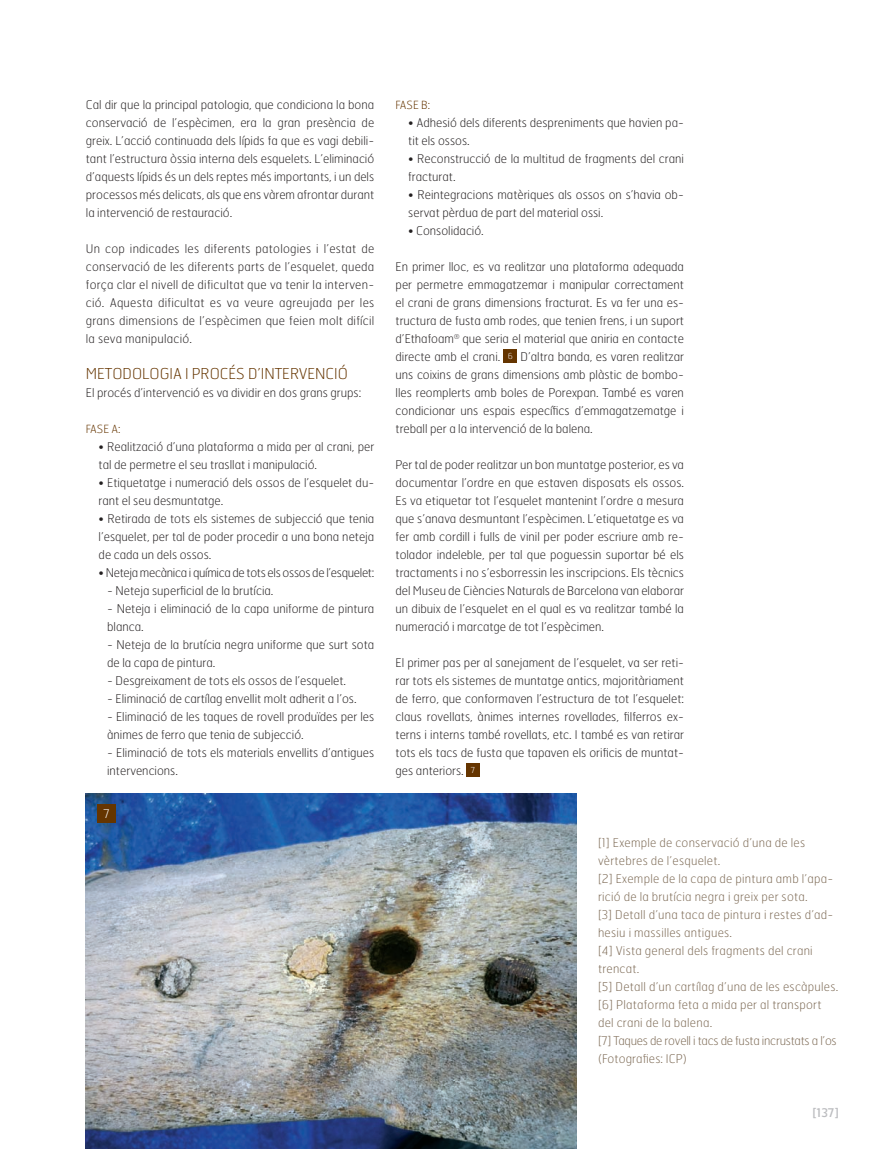
<style>
.page{position:relative;width:894px;height:1149px;background:#fff}
.page>*{position:absolute;margin:0;border:0;box-sizing:border-box;transform-origin:0 0}
.Entradilla{font:100 15px "Hermes";color:#653500}
.Txt_CAT{font:100 12px/18px "Hermes";color:#231f20}
.Pie_de_foto{font:100 12px/18px "Hermes";letter-spacing:.02em;color:#7c6954}
.Txt_CAT-2{font:100 12px "Hermes";letter-spacing:-.025em;color:#231f20}
.Pie_de_foto-2{font:100 12px "Hermes";letter-spacing:-.02em;color:#7c6954}
.t1{font:12px "Hermes";color:#bcbdc0}
.Detalle_foto{font:100 12px "Hermes";color:#fff}
.seccion{font:100 11.25px "Hermes";color:#653500}
.t2{font:100 8.25px "Hermes";color:#fff}
</style>
<div class="page">
<div style="left:504px;top:349px;width:13px;height:13px;background:#653500"></div>
<div style="left:466px;top:763px;width:13px;height:13px;background:#653500"></div>
<img style="left:86px;top:793px;width:490px;height:356px">
<div style="left:97px;top:805px;width:19px;height:18px;background:#653500"></div>
<p class="Txt_CAT" style="left:86px;top:95px;width:290px;text-align:justify">Cal dir que la principal patologia, que condiciona la bona conservació de l’espècimen, era la gran presència de greix. L’acció continuada dels lípids fa que es vagi debili&shy;tant l’estructura òssia interna dels esquelets. L’eliminació d’aquests lípids és un dels reptes més importants, i un dels processos més delicats, als que ens vàrem afrontar durant la intervenció de restauració.</p>
<p class="Txt_CAT" style="left:86px;top:239px;width:290px;text-align:justify">Un cop indicades les diferents patologies i l’estat de conservació de les diferents parts de l’esquelet, queda força clar el nivell de dificultat que va tenir la interven&shy;ció. Aquesta dificultat es va veure agreujada per les grans dimensions de l’espècimen que feien molt difícil la seva manipulació.</p>
<p class="Entradilla" style="left:86px;top:364px;width:263px">METODOLOGIA I PROCÉS D’INTERVENCIÓ</p>
<p class="Txt_CAT" style="left:86px;top:383px;width:277px">El procés d’intervenció es va dividir en dos grans grups:</p>
<p class="seccion" style="left:86px;top:422px;width:36px">FASE A:</p>
<p class="Txt_CAT" style="left:99px;top:437px;width:277px">• Realització d’una plataforma a mida per al crani, per tal de permetre el seu trasllat i manipulació.</p>
<p class="Txt_CAT" style="left:99px;top:473px;width:277px">• Etiquetatge i numeració dels ossos de l’esquelet du&shy;rant el seu desmuntatge.</p>
<p class="Txt_CAT" style="left:99px;top:509px;width:277px;text-align:justify">• Retirada de tots els sistemes de subjecció que tenia l’esquelet, per tal de poder procedir a una bona neteja de cada un dels ossos.</p>
<p class="Txt_CAT-2" style="left:99px;top:565px;width:277px">• Neteja mecànica i química de tots els ossos de l’esquelet:</p>
<p class="Txt_CAT" style="left:107px;top:581px;width:168px">- Neteja superficial de la brutícia.</p>
<p class="Txt_CAT" style="left:107px;top:599px;width:269px">- Neteja i eliminació de la capa uniforme de pintura blanca.</p>
<p class="Txt_CAT" style="left:107px;top:635px;width:269px">- Neteja de la brutícia negra uniforme que surt sota de la capa de pintura.</p>
<p class="Txt_CAT" style="left:107px;top:671px;width:240px">- Desgreixament de tots els ossos de l’esquelet.</p>
<p class="Txt_CAT" style="left:107px;top:689px;width:251px">- Eliminació de cartílag envellit molt adherit a l’os.</p>
<p class="Txt_CAT" style="left:107px;top:707px;width:269px">- Eliminació de les taques de rovell produïdes per les ànimes de ferro que tenia de subjecció.</p>
<p class="Txt_CAT" style="left:107px;top:743px;width:269px">- Eliminació de tots els materials envellits d’antigues intervencions.</p>
<p class="Detalle_foto" style="left:103px;top:806px;width:8px">7</p>
<p class="seccion" style="left:395px;top:98px;width:36px">FASE B:</p>
<p class="Txt_CAT" style="left:408px;top:113px;width:277px">• Adhesió dels diferents despreniments que havien pa&shy;tit els ossos.</p>
<p class="Txt_CAT" style="left:408px;top:149px;width:277px">• Reconstrucció de la multitud de fragments del crani fracturat.</p>
<p class="Txt_CAT" style="left:408px;top:185px;width:277px">• Reintegracions matèriques als ossos on s’havia ob&shy;servat pèrdua de part del material ossi.</p>
<p class="Txt_CAT" style="left:408px;top:221px;width:77px">• Consolidació.</p>
<p class="Txt_CAT" style="left:395px;top:257px;width:290px;text-align:justify">En primer lloc, es va realitzar una plataforma adequada per permetre emmagatzemar i manipular correctament el crani de grans dimensions fracturat. Es va fer una es&shy;tructura de fusta amb rodes, que tenien frens, i un suport d’Ethafoam<sup>®</sup> que seria el material que aniria en contacte directe amb el crani.</p>
<p class="Txt_CAT" style="left:395px;top:347px;width:290px;text-align:justify;text-indent:125px">D’altra banda, es varen realitzar uns coixins de grans dimensions amb plàstic de bombo&shy;lles reomplerts amb boles de Porexpan. També es varen condicionar uns espais específics d’emmagatzematge i treball per a la intervenció de la balena.</p>
<p class="Txt_CAT" style="left:395px;top:455px;width:290px;text-align:justify">Per tal de poder realitzar un bon muntatge posterior, es va documentar l’ordre en que estaven disposats els ossos.<br>Es va etiquetar tot l’esquelet mantenint l’ordre a mesura que s’anava desmuntant l’espècimen. L’etiquetatge es va fer amb cordill i fulls de vinil per poder escriure amb re&shy;tolador indeleble, per tal que poguessin suportar bé els tractaments i no s’esborressin les inscripcions. Els tècnics del Museu de Ciències Naturals de Barcelona van elaborar un dibuix de l’esquelet en el qual es va realitzar també la numeració i marcatge de tot l’espècimen.</p>
<p class="Txt_CAT" style="left:395px;top:653px;width:290px;text-align:justify">El primer pas per al sanejament de l’esquelet, va ser reti&shy;rar tots els sistemes de muntatge antics, majoritàriament de ferro, que conformaven l’estructura de tot l’esquelet: claus rovellats, ànimes internes rovellades, filferros ex&shy;terns i interns també rovellats, etc. I també es van retirar tots els tacs de fusta que tapaven els orificis de muntat&shy;ges anteriors.</p>
<p class="t2" style="left:508px;top:351px;width:7px">6</p>
<p class="t2" style="left:471px;top:765px;width:6px">7</p>
<p class="Pie_de_foto" style="left:598px;top:833px;width:209px">[1] Exemple de conservació d’una de les vèrtebres de l’esquelet.</p>
<p class="Pie_de_foto" style="left:598px;top:869px;width:237px">[2] Exemple de la capa de pintura amb l’apa&shy;rició de la brutícia negra i greix per sota.</p>
<p class="Pie_de_foto" style="left:598px;top:905px;width:237px">[3] Detall d’una taca de pintura i restes d’ad&shy;hesiu i massilles antigues.</p>
<p class="Pie_de_foto" style="left:598px;top:941px;width:216px">[4] Vista general dels fragments del crani trencat.</p>
<p class="Pie_de_foto" style="left:598px;top:977px;width:242px">[5] Detall d’un cartílag d’una de les escàpules.</p>
<p class="Pie_de_foto" style="left:598px;top:995px;width:225px">[6] Plataforma feta a mida per al transport del crani de la balena.</p>
<p class="Pie_de_foto-2" style="left:598px;top:1033px;width:240px">[7] Taques de rovell i tacs de fusta incrustats a l’os</p>
<p class="Pie_de_foto" style="left:598px;top:1049px;width:90px">(Fotografies: ICP)</p>
<p class="t1" style="left:812px;top:1105px;width:28px">[137]</p>
</div>
